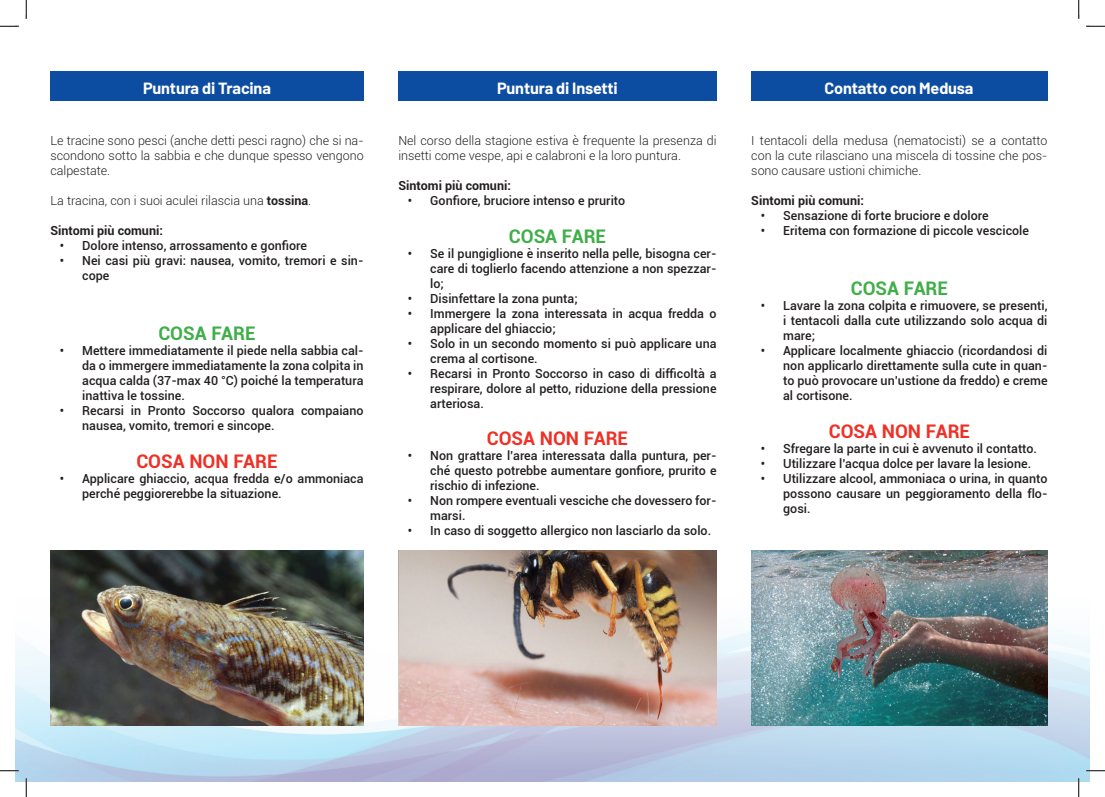
<style>
.page{position:relative;width:1105px;height:797px;background:#fff}
.page>*{position:absolute;margin:0;border:0;box-sizing:border-box;transform-origin:0 0}
.t1{font:700 18.75px "Roboto";color:#ef3026}
.t2{font:700 18.75px "Roboto";color:#40ae49}
.t3{font:700 16.25px "Barlow";letter-spacing:-.01em;color:#fff}
.t4{font:500 12.5px/15px "Roboto";color:#231f20;text-align:justify}
.t5{font:300 12.5px/15px "Roboto";color:#231f20;text-align:justify}
.t6{font:700 12.5px "Roboto";color:#231f20}
.s1{font-weight:700}
</style>
<div class="page">
<img style="left:16px;top:550px;width:1073px;height:231px">
<div style="left:751px;top:71px;width:296px;height:30px;background:#0d4da1"></div>
<div style="left:50px;top:71px;width:314px;height:30px;background:#0d4da1"></div>
<div style="left:398px;top:71px;width:318px;height:30px;background:#0d4da1"></div>
<img style="left:50px;top:551px;width:314px;height:174px">
<img style="left:398px;top:551px;width:318px;height:174px">
<img style="left:751px;top:551px;width:296px;height:174px">
<svg style="left:0;top:25px;width:19px;height:2px"></svg>
<svg style="left:1086px;top:25px;width:19px;height:2px"></svg>
<svg style="left:0;top:770px;width:19px;height:1px"></svg>
<svg style="left:1086px;top:770px;width:19px;height:1px"></svg>
<svg style="left:25px;top:0;width:2px;height:19px"></svg>
<svg style="left:25px;top:778px;width:2px;height:19px"></svg>
<svg style="left:1078px;top:0;width:1px;height:19px"></svg>
<svg style="left:1078px;top:778px;width:1px;height:19px"></svg>
<p class="t3" style="left:143px;top:78px;width:129px">Puntura di Tracina</p>
<p class="t3" style="left:497px;top:78px;width:122px">Puntura di Insetti</p>
<p class="t3" style="left:825px;top:78px;width:150px">Contatto con Medusa</p>
<p class="t5" style="left:50px;top:133px;width:315px">Le tracine sono pesci (anche detti pesci ragno) che si na&shy;scondono sotto la sabbia e che dunque spesso vengono calpestate.</p>
<p class="t5" style="left:50px;top:193px;width:262px">La tracina, con i suoi aculei rilascia una <span class="s1">tossina</span>.</p>
<p class="t6" style="left:50px;top:222px;width:114px">Sintomi più comuni:</p>
<p class="t4" style="left:60px;top:238px;width:249px">• Dolore intenso, arrossamento e gonfiore</p>
<p class="t4" style="left:82px;top:253px;width:283px;text-indent:-23px">• Nei casi più gravi: nausea, vomito, tremori e sin&shy;cope</p>
<p class="t2" style="left:158px;top:320px;width:99px">COSA FARE</p>
<p class="t4" style="left:82px;top:343px;width:283px;text-indent:-23px">• Mettere immediatamente il piede nella sabbia cal&shy;da o immergere immediatamente la zona colpita in acqua calda (37-max 40 °C) poiché la temperatura inattiva le tossine.</p>
<p class="t4" style="left:82px;top:403px;width:283px;text-indent:-22px">• Recarsi in Pronto Soccorso qualora compaiano nausea, vomito, tremori e sincope.</p>
<p class="t1" style="left:136px;top:448px;width:143px">COSA NON FARE</p>
<p class="t4" style="left:82px;top:470px;width:283px;text-indent:-22px">• Applicare ghiaccio, acqua fredda e/o ammoniaca perché peggiorerebbe la situazione.</p>
<p class="t5" style="left:398px;top:133px;width:320px">Nel corso della stagione estiva è frequente la presenza di insetti come vespe, api e calabroni e la loro puntura.</p>
<p class="t6" style="left:398px;top:177px;width:114px">Sintomi più comuni:</p>
<p class="t4" style="left:408px;top:193px;width:219px">• Gonfiore, bruciore intenso e prurito</p>
<p class="t2" style="left:509px;top:223px;width:99px">COSA FARE</p>
<p class="t4" style="left:430px;top:245px;width:288px;text-indent:-22px">• Se il pungiglione è inserito nella pelle, bisogna cer&shy;care di toglierlo facendo attenzione a non spezzar&shy;lo;</p>
<p class="t4" style="left:408px;top:290px;width:171px">• Disinfettare la zona punta;</p>
<p class="t4" style="left:430px;top:305px;width:288px;text-indent:-22px">• Immergere la zona interessata in acqua fredda o applicare del ghiaccio;</p>
<p class="t4" style="left:430px;top:335px;width:288px;text-indent:-22px">• Solo in un secondo momento si può applicare una crema al cortisone.</p>
<p class="t4" style="left:430px;top:365px;width:288px;text-indent:-22px">• Recarsi in Pronto Soccorso in caso di difficoltà a respirare, dolore al petto, riduzione della pressione arteriosa.</p>
<p class="t1" style="left:487px;top:425px;width:143px">COSA NON FARE</p>
<p class="t4" style="left:430px;top:448px;width:288px;text-indent:-23px">• Non grattare l’area interessata dalla puntura, per&shy;ché questo potrebbe aumentare gonfiore, prurito e rischio di infezione.</p>
<p class="t4" style="left:430px;top:493px;width:288px;text-indent:-22px">• Non rompere eventuali vesciche che dovessero for&shy;marsi.</p>
<p class="t4" style="left:408px;top:523px;width:305px">• In caso di soggetto allergico non lasciarlo da solo.</p>
<p class="t5" style="left:751px;top:133px;width:298px">I tentacoli della medusa (nematocisti) se a contatto con la cute rilasciano una miscela di tossine che pos&shy;sono causare ustioni chimiche.</p>
<p class="t6" style="left:751px;top:192px;width:114px">Sintomi più comuni:</p>
<p class="t4" style="left:761px;top:208px;width:229px">• Sensazione di forte bruciore e dolore</p>
<p class="t4" style="left:761px;top:223px;width:270px">• Eritema con formazione di piccole vescicole</p>
<p class="t2" style="left:851px;top:275px;width:99px">COSA FARE</p>
<p class="t4" style="left:783px;top:298px;width:266px;text-indent:-22px">• Lavare la zona colpita e rimuovere, se presenti, i tentacoli dalla cute utilizzando solo acqua di mare;</p>
<p class="t4" style="left:783px;top:343px;width:266px;text-indent:-22px">• Applicare localmente ghiaccio (ricordandosi di non applicarlo direttamente sulla cute in quan&shy;to può provocare un’ustione da freddo) e creme al cortisone.</p>
<p class="t1" style="left:829px;top:418px;width:143px">COSA NON FARE</p>
<p class="t4" style="left:761px;top:440px;width:278px">• Sfregare la parte in cui è avvenuto il contatto.</p>
<p class="t4" style="left:761px;top:455px;width:272px">• Utilizzare l’acqua dolce per lavare la lesione.</p>
<p class="t4" style="left:783px;top:470px;width:266px;text-indent:-22px">• Utilizzare alcool, ammoniaca o urina, in quanto possono causare un peggioramento della flo&shy;gosi.</p>
</div>
